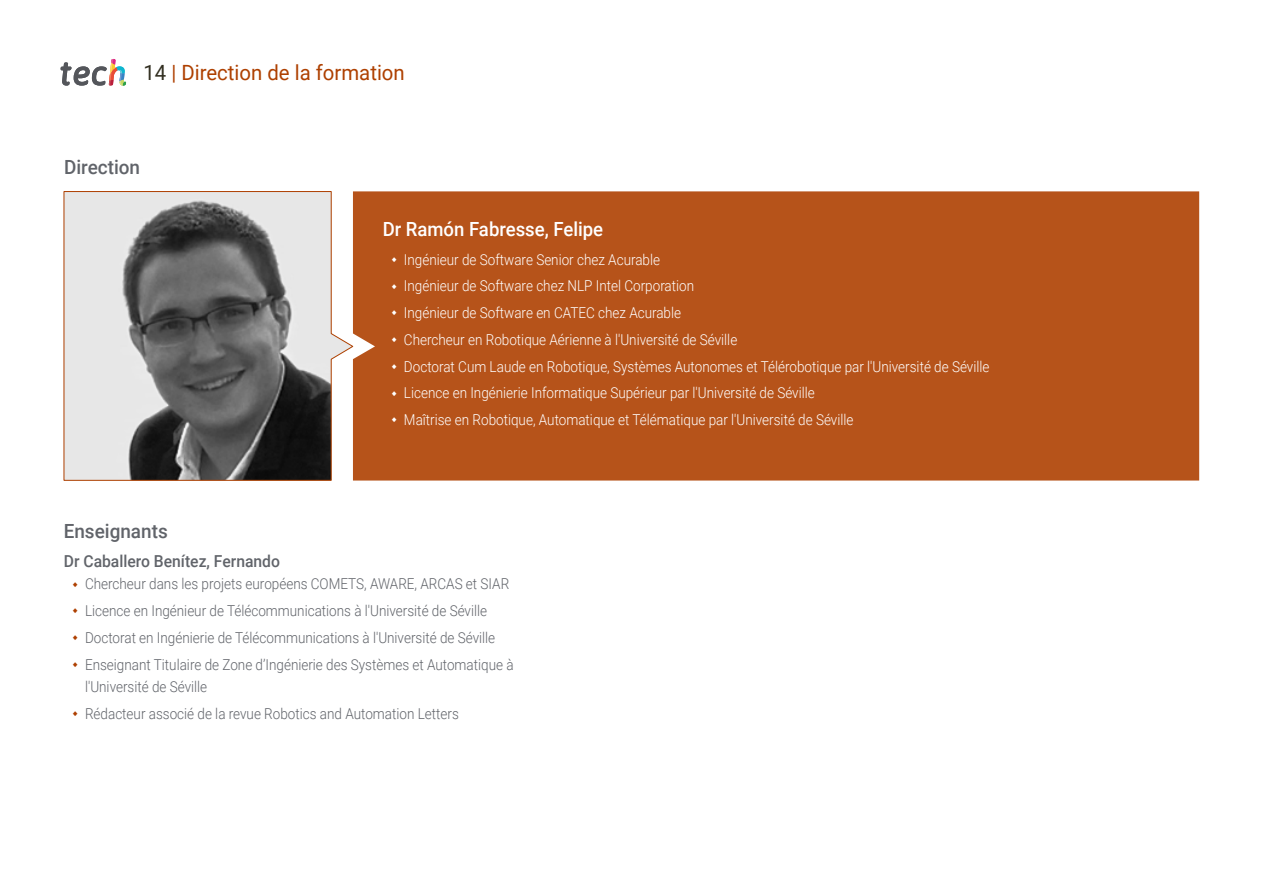
<style>
.page{position:relative;width:1263px;height:893px;background:#fff}
.page>*{position:absolute;margin:0;border:0;box-sizing:border-box;transform-origin:0 0}
.t1{font:21px "Roboto";color:#ae4000}
.t2{font:500 19.5px "Roboto";color:#fff;scale:.95 1}
.t3{font:500 19.5px "Roboto";color:#61646a}
.t4{font:500 16.5px "Roboto";color:#61646a;scale:.95 1}
.t5{font:300 15px/26.7px "Roboto";color:#fff;scale:.9 1}
.t6{font:300 15px/26.7px "Roboto";color:#61646a;scale:.9 1}
.s1{color:#312e20}
</style>
<div class="page">
<div style="left:353px;top:191px;width:846px;height:290px;background:#b6531a"></div>
<svg style="left:64px;top:191px;width:289px;height:290px;background:#989696"></svg>
<svg style="left:61px;top:59px;width:65px;height:27px"></svg>
<svg style="left:392px;top:257px;width:5px;height:5px"></svg>
<svg style="left:392px;top:284px;width:5px;height:5px"></svg>
<svg style="left:392px;top:310px;width:5px;height:5px"></svg>
<svg style="left:392px;top:337px;width:5px;height:5px"></svg>
<svg style="left:392px;top:364px;width:5px;height:5px"></svg>
<svg style="left:392px;top:391px;width:5px;height:5px"></svg>
<svg style="left:392px;top:417px;width:5px;height:5px"></svg>
<h1 class="t1" style="left:144px;top:57px;width:263px"><span class="s1">14</span> | Direction de la formation</h1>
<h2 class="t3" style="left:64px;top:154px;width:78px">Direction</h2>
<h2 class="t3" style="left:64px;top:517px;width:105px">Enseignants</h2>
<h2 class="t2" style="left:383px;top:215px;width:234px">Dr Ramón Fabresse, Felipe</h2>
<p class="t5" style="left:404px;top:245px;width:652px">Ingénieur de Software Senior chez Acurable<br>Ingénieur de Software chez NLP Intel Corporation<br>Ingénieur de Software en CATEC chez Acurable<br>Chercheur en Robotique Aérienne à l'Université de Séville<br>Doctorat Cum Laude en Robotique, Systèmes Autonomes et Télérobotique par l'Université de Séville Licence en Ingénierie Informatique Supérieur par l'Université de Séville<br>Maîtrise en Robotique, Automatique et Télématique par l'Université de Séville</p>
<p class="t4" style="left:64px;top:550px;width:229px">Dr Caballero Benítez, Fernando</p>
<p class="t6" style="left:85px;top:570px;width:478px">Chercheur dans les projets européens COMETS, AWARE, ARCAS et SIAR Licence en Ingénieur de Télécommunications à l'Université de Séville Doctorat en Ingénierie de Télécommunications à l'Université de Séville Enseignant Titulaire de Zone d’Ingénierie des Systèmes et Automatique à</p>
<p class="t6" style="left:85px;top:673px;width:417px">l'Université de Séville<br>Rédacteur associé de la revue Robotics and Automation Letters</p>
</div>
